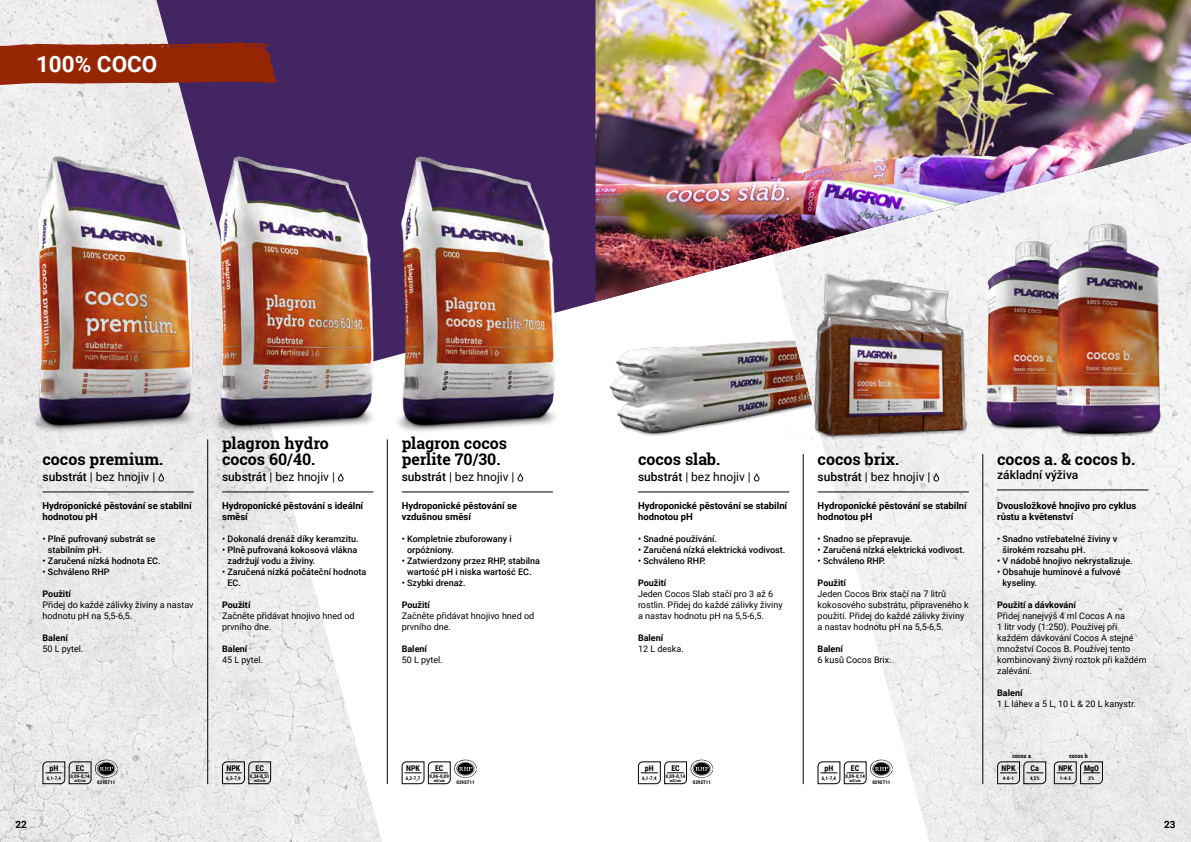
<style>
.page{position:relative;width:1191px;height:842px;background:#fff}
.page>*{position:absolute;margin:0;border:0;box-sizing:border-box;transform-origin:0 0}
.t1{font:700 22.5px "Roboto";color:#fff}
.t2{font:700 16px/16.2px "Roboto Slab";color:#000}
.t3{font:12px "Roboto";color:#000}
.t4{font:500 12px "Roboto";color:#000}
.t5{font:700 10px "Roboto";color:#000}
.t6{font:700 9.5px/11px "Roboto";color:#000}
.t7{font:9px/11px "Roboto";color:#000}
.t8{font:500 9px/11px "Roboto";color:#000}
.t9{font:700 9px "Roboto";color:#000}
.t10{font:700 8px "Roboto Condensed";color:#000}
.t11{font:700 6px "Roboto Condensed";color:#000}
.t12{font:700 5px "Roboto Condensed";color:#000}
.t13{font:700 4px "Roboto Condensed";color:#000}
.s1{font-weight:500}
</style>
<div class="page">
<img style="left:0;top:0;width:1191px;height:842px">
<svg style="left:156px;top:443px;width:773px;height:399px"></svg>
<div style="left:156px;top:0;width:439px;height:134px;background:#442563"></div>
<img style="left:595px;top:0;width:596px;height:266px">
<img style="left:0;top:134px;width:146px;height:309px">
<img style="left:146px;top:134px;width:181px;height:309px">
<img style="left:327px;top:134px;width:315px;height:309px">
<hr style="left:207px;top:439px;width:1px;height:345px;background:#000">
<hr style="left:387px;top:439px;width:1px;height:345px;background:#000">
<hr style="left:803px;top:454px;width:1px;height:330px;background:#000">
<hr style="left:982px;top:454px;width:1px;height:330px;background:#000">
<hr style="left:43px;top:492px;width:151px;height:1px;background:#000">
<svg style="left:158px;top:473px;width:6px;height:9px"></svg>
<hr style="left:222px;top:492px;width:151px;height:1px;background:#000">
<svg style="left:338px;top:473px;width:5px;height:9px"></svg>
<hr style="left:402px;top:492px;width:151px;height:1px;background:#000">
<svg style="left:517px;top:473px;width:6px;height:9px"></svg>
<svg style="left:222px;top:761px;width:49px;height:23px"></svg>
<svg style="left:0;top:42px;width:277px;height:43px;background:#953016"></svg>
<svg style="left:42px;top:760px;width:76px;height:24px;background:#b8b7b7"></svg>
<svg style="left:401px;top:760px;width:76px;height:24px"></svg>
<hr style="left:638px;top:492px;width:151px;height:1px;background:#000">
<svg style="left:754px;top:473px;width:5px;height:9px"></svg>
<hr style="left:817px;top:492px;width:152px;height:1px;background:#000">
<svg style="left:933px;top:473px;width:6px;height:9px"></svg>
<hr style="left:997px;top:490px;width:151px;height:1px;background:#000">
<svg style="left:637px;top:760px;width:76px;height:24px"></svg>
<svg style="left:817px;top:760px;width:75px;height:24px"></svg>
<img style="left:603px;top:266px;width:216px;height:203px">
<svg style="left:997px;top:761px;width:49px;height:23px"></svg>
<svg style="left:1053px;top:761px;width:50px;height:23px"></svg>
<img style="left:785px;top:248px;width:194px;height:202px">
<img style="left:918px;top:218px;width:61px;height:227px">
<img style="left:979px;top:199px;width:212px;height:255px">
<h1 class="t1" style="left:36px;top:48px;width:123px">100% COCO</h1>
<h2 class="t2" style="left:43px;top:451px;width:122px">cocos premium.</h2>
<h3 class="t3" style="left:43px;top:468px;width:114px"><span class="s1">substrát</span> | bez hnojiv |</h3>
<p class="t6" style="left:43px;top:500px;width:151px">Hydroponické pěstování se stabilní hodnotou pH</p>
<p class="t8" style="left:48px;top:533px;width:109px;text-indent:-5px">• Plně pufrovaný substrát se stabilním pH.</p>
<p class="t8" style="left:43px;top:555px;width:120px">• Zaručená nízká hodnota EC.</p>
<p class="t8" style="left:43px;top:566px;width:69px">• Schváleno RHP</p>
<p class="t9" style="left:43px;top:587px;width:30px">Použití</p>
<p class="t7" style="left:43px;top:599px;width:153px">Přidej do každé zálivky živiny a nastav hodnotu pH na 5,5-6,5.</p>
<p class="t9" style="left:43px;top:631px;width:27px">Balení</p>
<p class="t7" style="left:43px;top:643px;width:42px">50 L pytel.</p>
<h2 class="t2" style="left:222px;top:435px;width:108px">plagron hydro cocos 60/40.</h2>
<h3 class="t3" style="left:222px;top:468px;width:114px"><span class="s1">substrát</span> | bez hnojiv |</h3>
<p class="t6" style="left:222px;top:500px;width:143px">Hydroponické pěstování s ideální směsí</p>
<p class="t8" style="left:222px;top:533px;width:138px">• Dokonalá drenáž díky keramzitu.</p>
<p class="t8" style="left:227px;top:544px;width:131px;text-indent:-5px">• Plně pufrovaná kokosová vlákna zadržují vodu a živiny.</p>
<p class="t8" style="left:227px;top:566px;width:140px;text-indent:-5px">• Zaručená nízká počáteční hodnota<br>EC.</p>
<p class="t9" style="left:222px;top:598px;width:30px">Použití</p>
<p class="t7" style="left:222px;top:610px;width:134px">Začněte přidávat hnojivo hned od prvního dne.</p>
<p class="t9" style="left:222px;top:642px;width:27px">Balení</p>
<p class="t7" style="left:222px;top:654px;width:42px">45 L pytel.</p>
<h2 class="t2" style="left:402px;top:435px;width:107px">plagron cocos perlite 70/30.</h2>
<h3 class="t3" style="left:402px;top:468px;width:114px"><span class="s1">substrát</span> | bez hnojiv |</h3>
<p class="t6" style="left:402px;top:500px;width:117px">Hydroponické pěstování se vzdušnou směsí</p>
<p class="t8" style="left:407px;top:533px;width:106px;text-indent:-5px">• Kompletnie zbuforowany i orpóżniony.</p>
<p class="t8" style="left:402px;top:555px;width:140px;text-align:center">• Zatwierdzony przez RHP, stabilna wartość pH i niska wartość EC.</p>
<p class="t8" style="left:402px;top:577px;width:65px">• Szybki drenaż.</p>
<p class="t9" style="left:402px;top:598px;width:30px">Použití</p>
<p class="t7" style="left:402px;top:610px;width:134px">Začněte přidávat hnojivo hned od prvního dne.</p>
<p class="t9" style="left:402px;top:642px;width:27px">Balení</p>
<p class="t7" style="left:402px;top:654px;width:42px">50 L pytel.</p>
<h2 class="t2" style="left:638px;top:451px;width:84px">cocos slab.</h2>
<h3 class="t3" style="left:638px;top:468px;width:114px"><span class="s1">substrát</span> | bez hnojiv |</h3>
<p class="t6" style="left:638px;top:500px;width:151px">Hydroponické pěstování se stabilní hodnotou pH</p>
<p class="t8" style="left:638px;top:533px;width:81px">• Snadné používání.</p>
<p class="t8" style="left:638px;top:544px;width:149px">• Zaručená nízká elektrická vodivost.</p>
<p class="t8" style="left:638px;top:555px;width:69px">• Schváleno RHP.</p>
<p class="t9" style="left:638px;top:576px;width:30px">Použití</p>
<p class="t7" style="left:638px;top:588px;width:146px">Jeden Cocos Slab stačí pro 3 až 6 rostlin. Přidej do každé zálivky živiny a nastav hodnotu pH na 5,5-6,5.</p>
<p class="t9" style="left:638px;top:631px;width:27px">Balení</p>
<p class="t7" style="left:638px;top:643px;width:47px">12 L deska.</p>
<h2 class="t2" style="left:817px;top:451px;width:83px">cocos brix.</h2>
<h3 class="t3" style="left:817px;top:468px;width:114px"><span class="s1">substrát</span> | bez hnojiv |</h3>
<p class="t6" style="left:817px;top:500px;width:151px">Hydroponické pěstování se stabilní hodnotou pH</p>
<p class="t8" style="left:817px;top:533px;width:96px">• Snadno se přepravuje.</p>
<p class="t8" style="left:817px;top:544px;width:149px">• Zaručená nízká elektrická vodivost.</p>
<p class="t8" style="left:817px;top:555px;width:69px">• Schváleno RHP.</p>
<p class="t9" style="left:817px;top:576px;width:30px">Použití</p>
<p class="t7" style="left:817px;top:588px;width:153px">Jeden Cocos Brix stačí na 7 litrů kokosového substrátu, připraveného k použití. Přidej do každé zálivky živiny a nastav hodnotu pH na 5,5-6,5.</p>
<p class="t9" style="left:817px;top:642px;width:27px">Balení</p>
<p class="t7" style="left:817px;top:654px;width:76px">6 kusů Cocos Brix.</p>
<h2 class="t2" style="left:997px;top:451px;width:139px">cocos a. &amp; cocos b.</h2>
<h3 class="t4" style="left:997px;top:466px;width:83px">základní výživa</h3>
<p class="t6" style="left:997px;top:500px;width:141px">Dvousložkové hnojivo pro cyklus růstu a květenství</p>
<p class="t8" style="left:1002px;top:533px;width:116px;text-indent:-5px">• Snadno vstřebatelné živiny v širokém rozsahu pH.</p>
<p class="t8" style="left:997px;top:555px;width:137px">• V nádobě hnojivo nekrystalizuje.</p>
<p class="t8" style="left:1002px;top:566px;width:120px;text-indent:-5px">• Obsahuje huminové a fulvové kyseliny.</p>
<p class="t9" style="left:997px;top:598px;width:80px">Použití a dávkování</p>
<p class="t7" style="left:997px;top:610px;width:151px">Přidej nanejvýš 4 ml Cocos A na<br>1 litr vody (1:250). Používej při každém dávkování Cocos A stejné množství Cocos B. Používej tento kombinovaný živný roztok při každém zalévání.</p>
<p class="t9" style="left:997px;top:686px;width:27px">Balení</p>
<p class="t7" style="left:997px;top:698px;width:140px">1 L láhev a 5 L, 10 L &amp; 20 L kanystr.</p>
<p class="t10" style="left:49px;top:762px;width:10px">pH</p>
<p class="t12" style="left:47px;top:775px;width:16px">6,1-7,4</p>
<p class="t10" style="left:76px;top:762px;width:10px">EC</p>
<p class="t10" style="left:226px;top:762px;width:15px">NPK</p>
<p class="t10" style="left:255px;top:762px;width:10px">EC</p>
<p class="t10" style="left:406px;top:762px;width:15px">NPK</p>
<p class="t10" style="left:435px;top:762px;width:10px">EC</p>
<p class="t12" style="left:70px;top:773px;width:21px">0,09-0,14</p>
<p class="t13" style="left:74px;top:778px;width:13px">mS/cm</p>
<p class="t12" style="left:250px;top:773px;width:21px">0,34-0,51</p>
<p class="t13" style="left:254px;top:778px;width:13px">mS/cm</p>
<p class="t12" style="left:429px;top:773px;width:21px">0,06-0,09</p>
<p class="t13" style="left:434px;top:778px;width:13px">mS/cm</p>
<p class="t12" style="left:226px;top:775px;width:16px">6,5-7,9</p>
<p class="t12" style="left:406px;top:775px;width:16px">6,3-7,7</p>
<p class="t12" style="left:97px;top:779px;width:20px">029ST11</p>
<p class="t12" style="left:456px;top:779px;width:20px">029ST11</p>
<p class="t10" style="left:645px;top:762px;width:10px">pH</p>
<p class="t12" style="left:642px;top:775px;width:16px">6,1-7,4</p>
<p class="t10" style="left:671px;top:762px;width:10px">EC</p>
<p class="t10" style="left:851px;top:762px;width:10px">EC</p>
<p class="t10" style="left:824px;top:762px;width:10px">pH</p>
<p class="t12" style="left:666px;top:773px;width:21px">0,09-0,14</p>
<p class="t13" style="left:670px;top:778px;width:13px">mS/cm</p>
<p class="t12" style="left:845px;top:773px;width:21px">0,09-0,14</p>
<p class="t13" style="left:849px;top:778px;width:13px">mS/cm</p>
<p class="t12" style="left:821px;top:775px;width:16px">6,1-7,4</p>
<p class="t12" style="left:693px;top:779px;width:20px">029ST11</p>
<p class="t12" style="left:872px;top:779px;width:20px">029ST11</p>
<p class="t11" style="left:1012px;top:752px;width:20px">cocos a</p>
<p class="t12" style="left:1030px;top:775px;width:11px">4,5%</p>
<p class="t10" style="left:1030px;top:762px;width:10px">Ca</p>
<p class="t10" style="left:1001px;top:762px;width:15px">NPK</p>
<p class="t12" style="left:1003px;top:775px;width:13px">4-0-1</p>
<p class="t11" style="left:1069px;top:752px;width:20px">cocos b</p>
<p class="t12" style="left:1059px;top:775px;width:13px">1-4-2</p>
<p class="t10" style="left:1084px;top:762px;width:16px">MgO</p>
<p class="t10" style="left:1058px;top:762px;width:15px">NPK</p>
<p class="t12" style="left:1088px;top:775px;width:7px">2%</p>
<p class="t5" style="left:15px;top:817px;width:13px">22</p>
<p class="t5" style="left:1164px;top:817px;width:13px">23</p>
</div>
